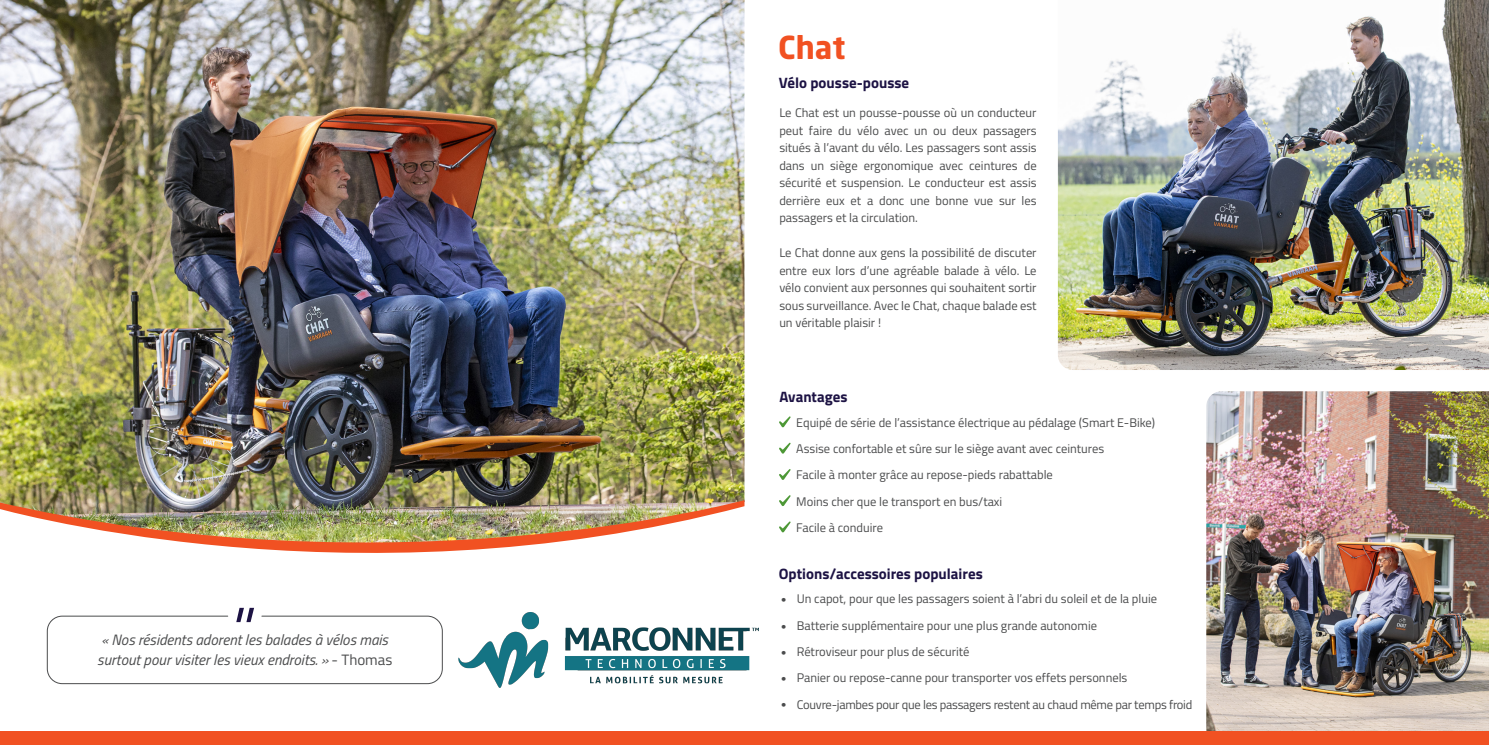
<style>
.page{position:relative;width:1489px;height:745px;background:#fff}
.page>*{position:absolute;margin:0;border:0;box-sizing:border-box;transform-origin:0 0}
.t1{font:italic 62.5px "Titillium Web";color:#1d1344}
.Titel{font:700 31.25px "Neo Sans VR";color:#f15122}
.t2{font:italic 15px "Titillium Web";color:#4b4c4d}
.Tussenkopje{font:700 15px "Titillium Web";color:#1d1344}
.Gewone_tekst{font:12.5px/17.5px "Titillium Web";color:#4b4c4d;text-align:justify}
.Voordelen_en_opties{font:12.5px "Titillium Web";color:#4b4c4d}
.Voordelen_en_opties-2{font:12.5px "Titillium Web";letter-spacing:-.02em;color:#4b4c4d}
.s1{font-style:normal}
</style>
<div class="page">
<img style="left:1206px;top:391px;width:282px;height:339px">
<div style="left:0;top:730px;width:1488px;height:14px;background:#f15122"></div>
<img style="left:1057px;top:0;width:431px;height:370px">
<img style="left:0;top:0;width:744px;height:500px">
<img style="left:0;top:500px;width:744px;height:52px">
<div style="left:47px;top:615px;width:395px;height:68px;border:1px solid #4b4c4d;border-radius:15px"></div>
<svg style="left:779px;top:416px;width:11px;height:11px"></svg>
<svg style="left:779px;top:442px;width:11px;height:11px"></svg>
<svg style="left:779px;top:469px;width:11px;height:10px"></svg>
<svg style="left:779px;top:495px;width:11px;height:11px"></svg>
<svg style="left:779px;top:521px;width:11px;height:11px"></svg>
<img style="left:458px;top:612px;width:300px;height:76px">
<p class="t1" style="left:227px;top:583px;width:22px">''</p>
<p class="t2" style="left:102px;top:628px;width:288px">« Nos résidents adorent les balades à vélos mais</p>
<p class="t2" style="left:97px;top:648px;width:296px">surtout pour visiter les vieux endroits. » <span class="s1">- Thomas</span></p>
<p class="Titel" style="left:778px;top:35px;width:69px">Chat</p>
<p class="Tussenkopje" style="left:778px;top:71px;width:132px">Vélo pousse-pousse</p>
<p class="Gewone_tekst" style="left:779px;top:103px;width:259px">Le Chat est un pousse-pousse où un conducteur peut faire du vélo avec un ou deux passagers situés à l’avant du vélo. Les passagers sont assis dans un siège ergonomique avec ceintures de sécurité et suspension. Le conducteur est assis derrière eux et a donc une bonne vue sur les passagers et la circulation.</p>
<p class="Gewone_tekst" style="left:779px;top:243px;width:259px">Le Chat donne aux gens la possibilité de discuter entre eux lors d’une agréable balade à vélo. Le vélo convient aux personnes qui souhaitent sortir sous surveillance. Avec le Chat, chaque balade est un véritable plaisir !</p>
<p class="Tussenkopje" style="left:779px;top:385px;width:70px">Avantages</p>
<p class="Voordelen_en_opties" style="left:796px;top:413px;width:360px">Equipé de série de l’assistance électrique au pédalage (Smart E-Bike)</p>
<p class="Voordelen_en_opties" style="left:796px;top:439px;width:309px">Assise confortable et sûre sur le siège avant avec ceintures</p>
<p class="Voordelen_en_opties" style="left:796px;top:465px;width:258px">Facile à monter grâce au repose-pieds rabattable</p>
<p class="Voordelen_en_opties" style="left:796px;top:492px;width:207px">Moins cher que le transport en bus/taxi</p>
<p class="Voordelen_en_opties" style="left:796px;top:518px;width:88px">Facile à conduire</p>
<p class="Tussenkopje" style="left:778px;top:561px;width:205px">Options/accessoires populaires</p>
<p class="Voordelen_en_opties" style="left:796px;top:589px;width:362px">Un capot, pour que les passagers soient à l’abri du soleil et de la pluie</p>
<p class="Voordelen_en_opties" style="left:796px;top:615px;width:302px">Batterie supplémentaire pour une plus grande autonomie</p>
<p class="Voordelen_en_opties" style="left:796px;top:642px;width:174px">Rétroviseur pour plus de sécurité</p>
<p class="Voordelen_en_opties" style="left:796px;top:668px;width:332px">Panier ou repose-canne pour transporter vos effets personnels</p>
<p class="Voordelen_en_opties-2" style="left:796px;top:694px;width:397px">Couvre-jambes pour que les passagers restent au chaud même par temps froid</p>
</div>
